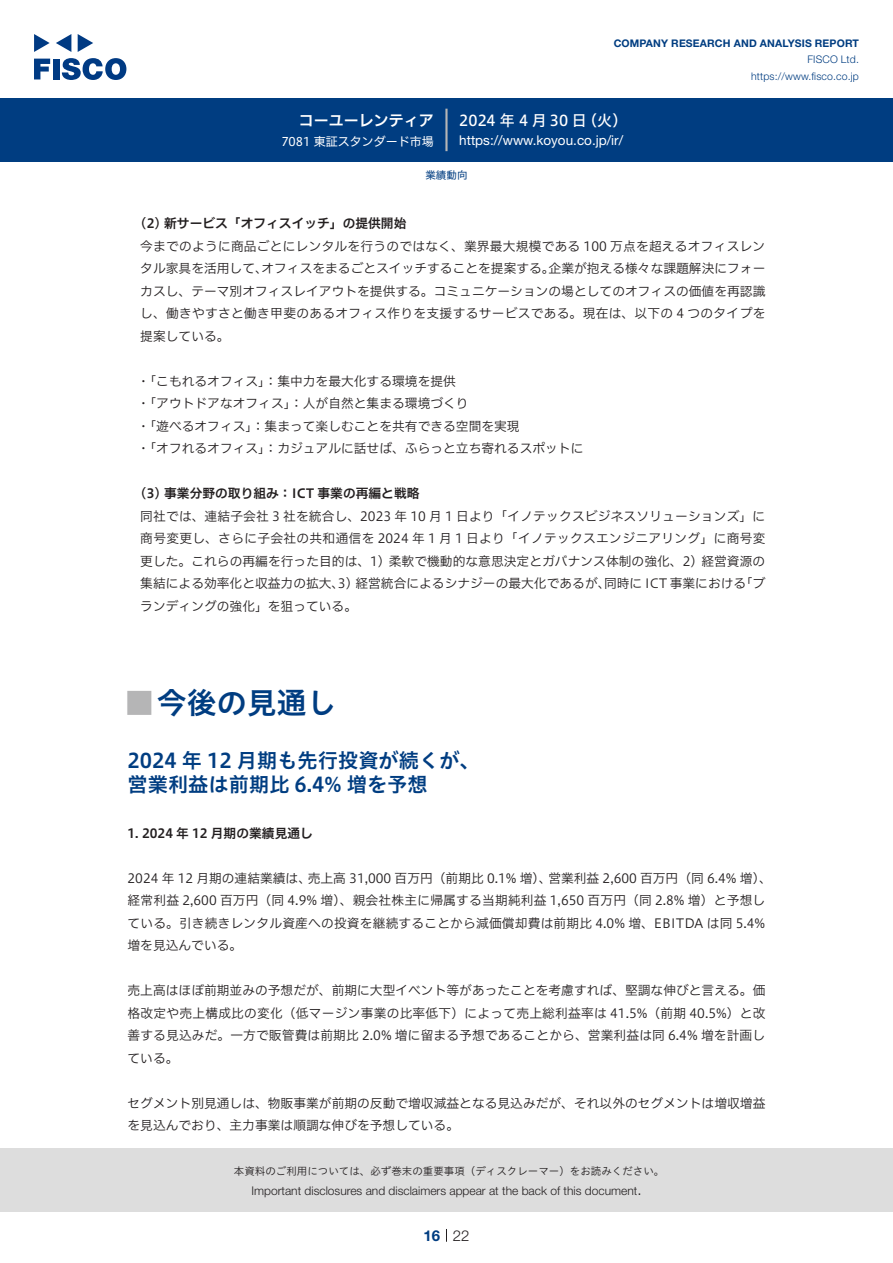
<style>
.page{position:relative;width:893px;height:1263px;background:#fff}
.page>*{position:absolute;margin:0;border:0;box-sizing:border-box;transform-origin:0 0}
.t1{font:30px "Hiragino UD Sans Std N W6";color:#003d81}
.t2{font:24px "Hiragino UD Sans Std N W6";color:#b5b5b6}
.中タイトル{font:20.25px/24px "Hiragino UD Sans Std W6";color:#003d81}
.t3{font:15px "Hiragino UD Sans F Std N W5";letter-spacing:.01em;color:#fff}
.t4{font:15px "Hiragino UD Sans F Std N W6";color:#fff}
.t5{font:300 15px "Helvetica Neue LT Std";color:#231f20}
.t6{font:700 15px "Helvetica Neue LT Std";color:#003d81}
.t7{font:13.5px "Helvetica Neue LT Std";color:#fff}
.本文3mm{font:12.75px/22.5px "Hiragino UD Sans F Std N W3";color:#231f20;text-align:right}
.本文{font:12.75px/22.5px "Hiragino UD Sans F Std N W3";color:#231f20}
.小タイトル3mm{font:12.75px "Hiragino UD Sans F Std N W6";color:#231f20}
.小タイトル{font:12.75px "Hiragino UD Sans F Std N W6";color:#231f20}
.t8{font:300 12px "Helvetica Neue LT Std";color:#231f20}
.t9{font:12px "Hiragino UD Sans F Std N W4";color:#fff}
.t10{font:10.5px "Hiragino UD Sans Std W3";color:#231f20}
.t11{font:700 10.5px "Helvetica Neue LT Std";letter-spacing:.015em;color:#003d81}
.t12{font:300 10.5px/16.5px "Helvetica Neue LT Std";letter-spacing:.015em;color:#003d81;text-align:right}
.ヘッダー{font:10.5px "Hiragino UD Sans F Std N W4";color:#003d81}
</style>
<div class="page">
<div style="left:0;top:1148px;width:893px;height:64px;background:#ddd"></div>
<svg style="left:34px;top:59px;width:16px;height:20px"></svg>
<div style="left:53px;top:59px;width:6px;height:20px;background:#003a83"></div>
<svg style="left:62px;top:58px;width:64px;height:22px"></svg>
<svg style="left:34px;top:34px;width:16px;height:18px"></svg>
<svg style="left:78px;top:34px;width:15px;height:18px"></svg>
<svg style="left:56px;top:34px;width:15px;height:18px"></svg>
<div style="left:0;top:98px;width:893px;height:64px;background:#003d81"></div>
<hr style="left:445px;top:109px;width:3px;height:42px;background:#b5b5b6">
<svg style="left:446px;top:1229px;width:1px;height:13px"></svg>
<p class="t4" style="left:299px;top:109px;width:137px">コーユーレンティア</p>
<p class="t9" style="left:281px;top:132px;width:154px">7081 東証スタンダード市場</p>
<p class="t11" style="left:614px;top:37px;width:247px">COMPANY RESEARCH AND ANALYSIS REPORT</p>
<p class="t12" style="left:751px;top:51px;width:109px">FISCO Ltd. https://www.fisco.co j p.</p>
<p class="t3" style="left:582px;top:109px;width:47px">（火(</p>
<p class="t3" style="left:459px;top:109px;width:129px">2024 年 4 月30 日</p>
<p class="t7" style="left:459px;top:132px;width:165px">https://www.koyou. c o j p. /i r/</p>
<p class="ヘッダー" style="left:425px;top:167px;width:43px">業績動向</p>
<p class="小タイトル3mm" style="left:140px;top:214px;width:268px">2( ) 新サービス「オフィスイッチ」の提供開始</p>
<p class="本文3mm" style="left:140px;top:234px;width:627px">今までのように商品ごとにレンタルを行うのではなく、業界最大規模である 100 万点を超えるオフィスレン企業が抱える様々な課題解決にフォー</p>
<p class="本文3mm" style="left:261px;top:256px;width:295px">オフィスをまるごとスイッチすることを提案する。</p>
<p class="本文3mm" style="left:140px;top:256px;width:627px;text-align:left">タル家具を活用して、<br>カスし、テーマ別オフィスレイアウトを提供する。コミュニケーションの場としてのオフィスの価値を再認識し、働きやすさと働き甲斐のあるオフィス作りを支援するサービスである。現在は、以下の 4 つのタイプを提案している。</p>
<p class="本文3mm" style="left:137px;top:369px;width:320px">・「こもれるオフィス：」集中力を最大化する環境を提供</p>
<p class="本文3mm" style="left:137px;top:391px;width:333px">・「アウトドアなオフィス：」人が自然と集まる環境づくり</p>
<p class="本文3mm" style="left:137px;top:414px;width:384px">・「遊べるオフィス：」集まって楽しむことを共有できる空間を実現</p>
<p class="本文3mm" style="left:137px;top:436px;width:448px">・「オフれるオフィス：」カジュアルに話せば、ふらっと立ち寄れるスポットに</p>
<p class="小タイトル3mm" style="left:140px;top:484px;width:281px">3( ) 事業分野の取り組み：ICT 事業の再編と戦略</p>
<p class="本文3mm" style="left:140px;top:504px;width:627px">同社では、連結子会社 3 社を統合し、2023 年 10 月 1 日より「イノテックスビジネスソリューションズ」に商号変更し、さらに子会社の共和通信を 2024 年 1 月 1 日より「イノテックスエンジニアリング」に商号変更した。これらの再編を行った目的は、1) 柔軟で機動的な意思決定とガバナンス体制の強化、2) 経営資源の「ブ</p>
<p class="本文3mm" style="left:140px;top:571px;width:472px;text-align:left">集結による効率化と収益力の拡大 3、) 経営統合によるシナジーの最大化であるが、ランディングの強化」を狙っている。</p>
<p class="本文3mm" style="left:604px;top:571px;width:144px">同時に ICT 事業における</p>
<p class="t1" style="left:157px;top:680px;width:181px">今後の見通し</p>
<p class="t2" style="left:128px;top:684px;width:25px">█</p>
<p class="中タイトル" style="left:128px;top:747px;width:354px">2024 年 12 月期も先行投資が続くが、営業利益は前期比 6.4% 増を予想</p>
<p class="小タイトル" style="left:128px;top:823px;width:187px">1. 2024 年 12 月期の業績見通し</p>
<p class="本文" style="left:308px;top:866px;width:245px">売上高 31,000 百万円（前期比 0.1% 増）、</p>
<p class="本文" style="left:548px;top:866px;width:225px">営業利益 2,600 百万円（同 6.4% 増、(</p>
<p class="本文" style="left:128px;top:866px;width:639px">2024 年 12 月期の連結業績は、<br>経常利益 2,600 百万円（同 4.9% 増）、親会社株主に帰属する当期純利益 1,650 百万円（同 2.8% 増）と予想している。引き続きレンタル資産への投資を継続することから減価償却費は前期比 4.0% 増、EBITDA は同 5.4%増を見込んでいる。</p>
<p class="本文" style="left:128px;top:978px;width:639px;text-align:justify">売上高はほぼ前期並みの予想だが、前期に大型イベント等があったことを考慮すれば、堅調な伸びと言える。価格改定や売上構成比の変化（低マージン事業の比率低下）によって売上総利益率は 41.5%（前期 40.5%）と改善する見込みだ。一方で販管費は前期比 2.0% 増に留まる予想であることから、営業利益は同 6.4% 増を計画している。</p>
<p class="本文" style="left:128px;top:1091px;width:639px">セグメント別見通しは、物販事業が前期の反動で増収減益となる見込みだが、それ以外のセグメントは増収増益を見込んでおり、主力事業は順調な伸びを予想している。</p>
<p class="t10" style="left:234px;top:1163px;width:432px">本資料のご利用については、必ず巻末の重要事項（ディスクレーマー）をお読みください。</p>
<p class="t5" style="left:637px;top:1180px;width:6px">.</p>
<p class="t8" style="left:251px;top:1183px;width:387px">Important disclosures and disclaimers appear at the back of this document</p>
<p class="t6" style="left:423px;top:1226px;width:18px">16</p>
<p class="t5" style="left:453px;top:1226px;width:18px">22</p>
</div>
